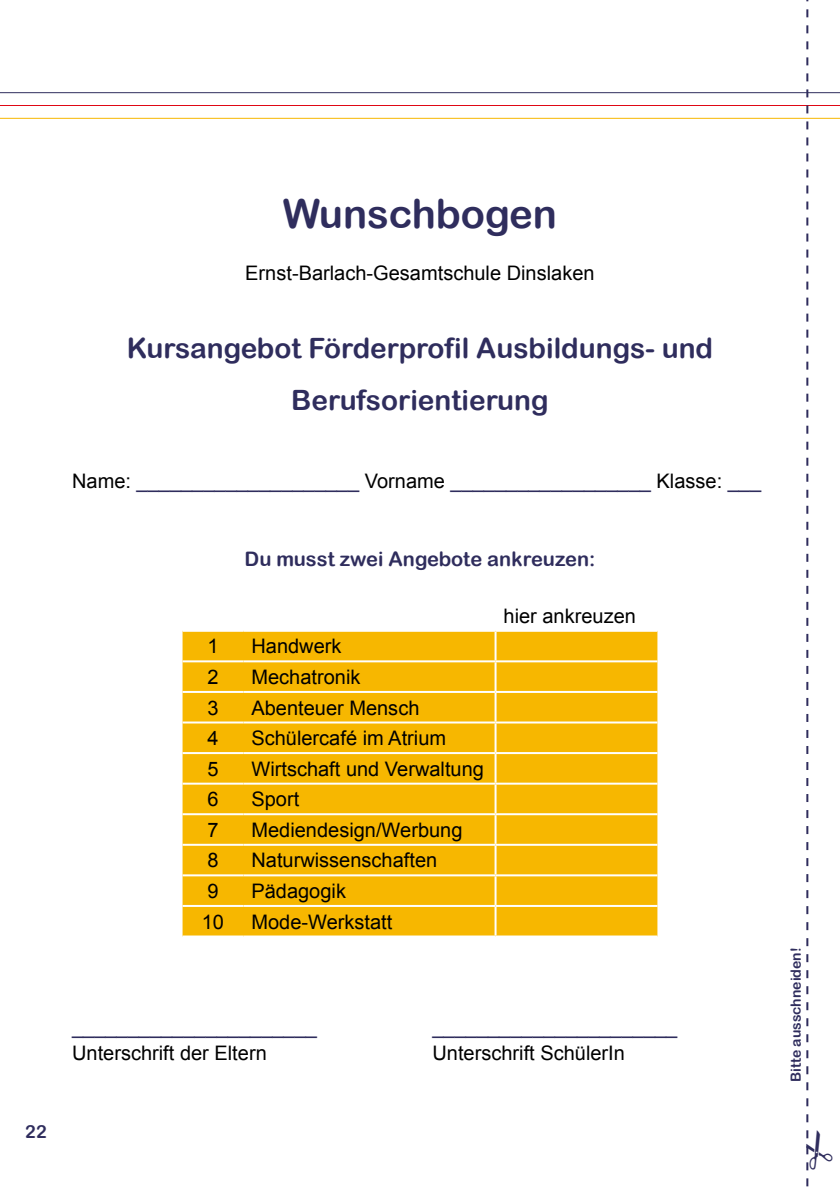
<style>
.page{position:relative;width:840px;height:1191px;background:#fff}
.page>*{position:absolute;margin:0;border:0;box-sizing:border-box;transform-origin:0 0}
.t1{font:40px "Arial Rounded MT Bold";color:#2f2d5d}
.t2{font:28px/52px "Arial Rounded MT Bold";color:#2f2d5d;text-align:center}
.t3{font:20px "Arial";color:#000}
.t4{font:20px "Arial";color:#2f2d5d}
.t5{font:20px "Arial Rounded MT Bold";color:#2f2d5d}
.t6{font:18px "Arial Rounded MT Bold";color:#2f2d5d}
.t7{font:14px "Arial Rounded MT Bold";color:#2f2d5d}
.s1{color:#000}
</style>
<div class="page">
<hr style="left:0;top:92px;width:839px;height:1px;background:#2f2d5d">
<hr style="left:0;top:105px;width:839px;height:1px;background:#df0815">
<hr style="left:0;top:118px;width:839px;height:1px;background:#f7b700">
<div style="left:182px;top:632px;width:475px;height:303px;background:#f7b700"></div>
<hr style="left:182px;top:660px;width:61px;height:2px;background:#fff">
<hr style="left:243px;top:660px;width:252px;height:2px;background:#fff">
<hr style="left:495px;top:660px;width:162px;height:2px;background:#fff">
<hr style="left:182px;top:691px;width:61px;height:2px;background:#fff">
<hr style="left:243px;top:691px;width:252px;height:2px;background:#fff">
<hr style="left:495px;top:691px;width:162px;height:2px;background:#fff">
<hr style="left:182px;top:721px;width:61px;height:2px;background:#fff">
<hr style="left:243px;top:721px;width:252px;height:2px;background:#fff">
<hr style="left:495px;top:721px;width:162px;height:2px;background:#fff">
<hr style="left:182px;top:752px;width:61px;height:2px;background:#fff">
<hr style="left:243px;top:752px;width:252px;height:2px;background:#fff">
<hr style="left:495px;top:752px;width:162px;height:2px;background:#fff">
<hr style="left:182px;top:782px;width:61px;height:2px;background:#fff">
<hr style="left:243px;top:782px;width:252px;height:2px;background:#fff">
<hr style="left:495px;top:782px;width:162px;height:2px;background:#fff">
<hr style="left:182px;top:813px;width:61px;height:2px;background:#fff">
<hr style="left:243px;top:813px;width:252px;height:2px;background:#fff">
<hr style="left:495px;top:813px;width:162px;height:2px;background:#fff">
<hr style="left:182px;top:843px;width:61px;height:2px;background:#fff">
<hr style="left:243px;top:843px;width:252px;height:2px;background:#fff">
<hr style="left:495px;top:843px;width:162px;height:2px;background:#fff">
<hr style="left:182px;top:874px;width:61px;height:2px;background:#fff">
<hr style="left:243px;top:874px;width:252px;height:2px;background:#fff">
<hr style="left:495px;top:874px;width:162px;height:2px;background:#fff">
<hr style="left:182px;top:905px;width:61px;height:2px;background:#fff">
<hr style="left:243px;top:905px;width:252px;height:2px;background:#fff">
<hr style="left:495px;top:905px;width:162px;height:2px;background:#fff">
<hr style="left:494px;top:632px;width:2px;height:28px;background:#fff">
<hr style="left:494px;top:662px;width:2px;height:29px;background:#fff">
<hr style="left:494px;top:693px;width:2px;height:28px;background:#fff">
<hr style="left:494px;top:723px;width:2px;height:29px;background:#fff">
<hr style="left:494px;top:754px;width:2px;height:28px;background:#fff">
<hr style="left:494px;top:784px;width:2px;height:29px;background:#fff">
<hr style="left:494px;top:815px;width:2px;height:28px;background:#fff">
<hr style="left:494px;top:845px;width:2px;height:29px;background:#fff">
<hr style="left:494px;top:876px;width:2px;height:29px;background:#fff">
<hr style="left:494px;top:907px;width:2px;height:28px;background:#fff">
<svg style="left:805px;top:0;width:27px;height:1187px"></svg>
<h1 class="t1" style="left:283px;top:190px;width:276px">Wunschbogen</h1>
<p class="t3" style="left:245px;top:262px;width:350px">Ernst-Barlach-Gesamtschule Dinslaken</p>
<h2 class="t2" style="left:127px;top:322px;width:587px">Kursangebot Förderprofil Ausbildungs- und<br>Berufsorientierung</h2>
<p class="t4" style="left:72px;top:470px;width:690px"><span class="s1">Name:</span> ____________________ <span class="s1">Vorname</span> __________________ <span class="s1">Klasse:</span> ___</p>
<p class="t5" style="left:244px;top:547px;width:352px">Du musst zwei Angebote ankreuzen:</p>
<p class="t3" style="left:503px;top:604px;width:134px">hier ankreuzen</p>
<p class="t3" style="left:207px;top:635px;width:13px">1</p>
<p class="t3" style="left:251px;top:635px;width:92px">Handwerk</p>
<p class="t3" style="left:207px;top:665px;width:13px">2</p>
<p class="t3" style="left:251px;top:665px;width:110px">Mechatronik</p>
<p class="t3" style="left:207px;top:696px;width:13px">3</p>
<p class="t3" style="left:251px;top:696px;width:169px">Abenteuer Mensch</p>
<p class="t3" style="left:207px;top:727px;width:13px">4</p>
<p class="t3" style="left:251px;top:727px;width:196px">Schülercafé im Atrium</p>
<p class="t3" style="left:207px;top:757px;width:13px">5</p>
<p class="t3" style="left:251px;top:757px;width:234px">Wirtschaft und Verwaltung</p>
<p class="t3" style="left:207px;top:788px;width:13px">6</p>
<p class="t3" style="left:251px;top:788px;width:49px">Sport</p>
<p class="t3" style="left:207px;top:818px;width:13px">7</p>
<p class="t3" style="left:251px;top:818px;width:212px">Mediendesign/Werbung</p>
<p class="t3" style="left:207px;top:849px;width:13px">8</p>
<p class="t3" style="left:251px;top:849px;width:187px">Naturwissenschaften</p>
<p class="t3" style="left:207px;top:879px;width:13px">9</p>
<p class="t3" style="left:251px;top:879px;width:96px">Pädagogik</p>
<p class="t3" style="left:202px;top:910px;width:24px">10</p>
<p class="t3" style="left:251px;top:910px;width:142px">Mode-Werkstatt</p>
<p class="t4" style="left:72px;top:1016px;width:246px">______________________</p>
<p class="t4" style="left:432px;top:1016px;width:246px">______________________</p>
<p class="t3" style="left:72px;top:1042px;width:196px">Unterschrift der Eltern</p>
<p class="t3" style="left:432px;top:1042px;width:194px">Unterschrift SchülerIn</p>
<p class="t6" style="left:25px;top:1121px;width:23px">22</p>
<p class="t7" style="left:787px;top:1082px;width:136px;rotate:-90deg">Bitte ausschneiden!</p>
</div>
